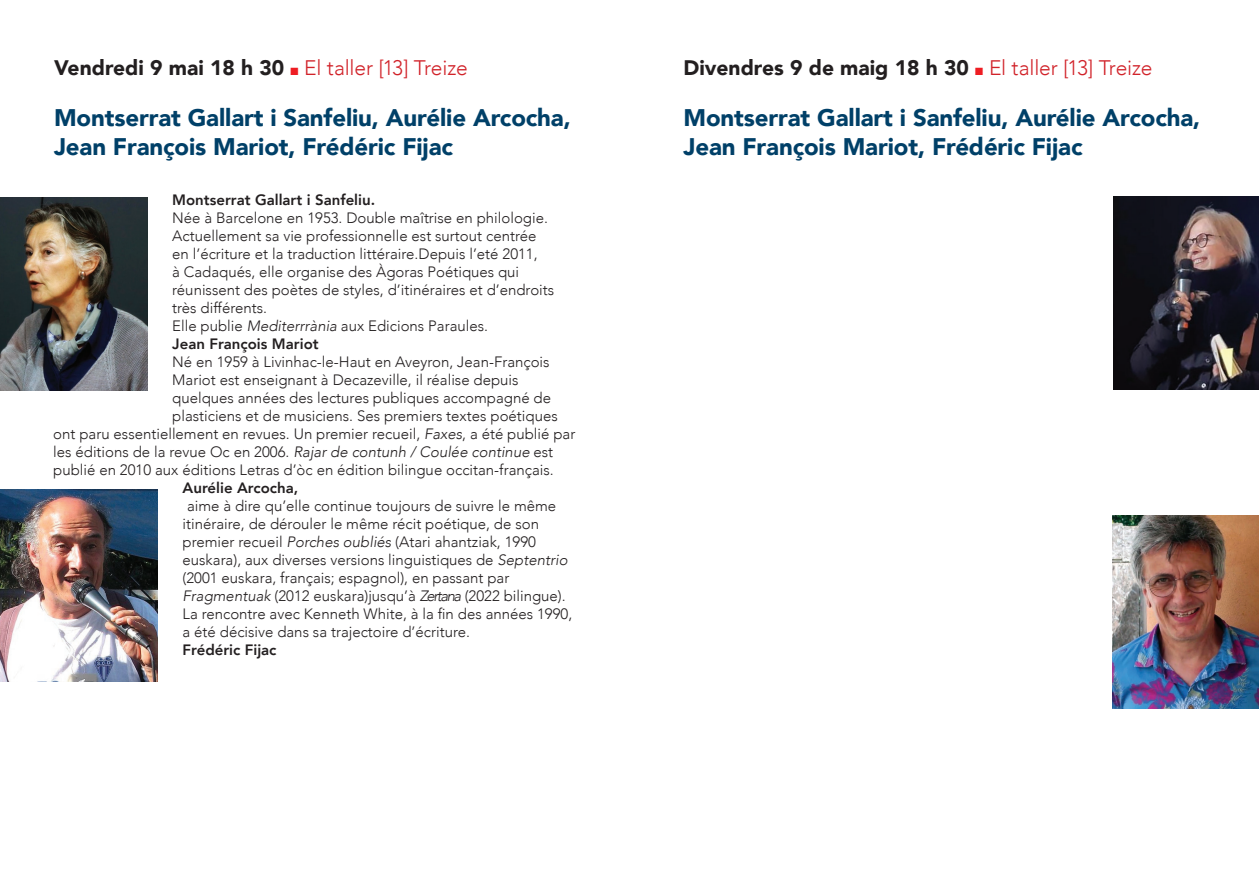
<style>
.page{position:relative;width:1259px;height:893px;background:#fff}
.page>*{position:absolute;margin:0;border:0;box-sizing:border-box;transform-origin:0 0}
.t1{font:900 24px/28.8px "Avenir";letter-spacing:-.005em;color:#004068}
.t2{font:900 21px "Avenir";color:#231f20}
.t3{font:300 21px "Avenir";letter-spacing:-.01em;color:#d1232a}
.t4{font:300 15px/18px "Avenir";color:#231f20}
.t5{font:800 15px "Avenir";color:#231f20}
.s1{font-weight:900;color:#231f20}
.s2{color:#ee1d23}
.s3{font-weight:300;color:#d1232a}
.s4{font-style:italic}
.s5{font-weight:800}
</style>
<div class="page">
<img style="left:0;top:197px;width:147px;height:193px">
<img style="left:1113px;top:197px;width:146px;height:192px">
<img style="left:0;top:489px;width:158px;height:193px">
<img style="left:1112px;top:516px;width:147px;height:192px">
<h2 class="t3" style="left:54px;top:55px;width:415px"><span class="s1">Vendredi 9 mai 18 h 30</span> <span class="s2">■</span> El taller [13] Treize</h2>
<h2 class="t2" style="left:683px;top:50px;width:470px">Divendres 9 de maig 18 h 30 <span class="s2">■</span> <span class="s3">El taller [13] Treize</span></h2>
<h1 class="t1" style="left:54px;top:103px;width:518px">Montserrat Gallart i Sanfeliu, Aurélie Arcocha,<br>Jean François Mariot, Frédéric Fijac</h1>
<p class="t5" style="left:172px;top:188px;width:204px">Montserrat Gallart i Sanfeliu.</p>
<p class="t4" style="left:172px;top:209px;width:383px">Née à Barcelone en 1953. Double maîtrise en philologie.<br>Actuellement sa vie professionnelle est surtout centrée en l’écriture et la traduction littéraire.Depuis l’eté 2011,<br>à Cadaqués, elle organise des Àgoras Poétiques qui réunissent des poètes de styles, d’itinéraires et d’endroits très différents.<br>Elle publie <span class="s4">Mediterrrània</span> aux Edicions Paraules.<br><span class="s5">Jean François Mariot</span></p>
<p class="t4" style="left:172px;top:353px;width:379px">Né en 1959 à Livinhac-le-Haut en Aveyron, Jean-François</p>
<p class="t4" style="left:172px;top:371px;width:348px">Mariot est enseignant à Decazeville, il réalise depuis</p>
<p class="t4" style="left:172px;top:389px;width:380px">quelques années des lectures publiques accompagné de</p>
<p class="t4" style="left:172px;top:407px;width:387px">plasticiens et de musiciens. Ses premiers textes poétiques</p>
<p class="t4" style="left:53px;top:425px;width:523px">ont paru essentiellement en revues. Un premier recueil, <span class="s4">Faxes</span>, a été publié par</p>
<p class="t4" style="left:53px;top:443px;width:501px">les éditions de la revue Oc en 2006. <span class="s4">Rajar de contunh / Coulée continue</span> est</p>
<p class="t4" style="left:53px;top:461px;width:502px">publié en 2010 aux éditions Letras d’òc en édition bilingue occitan-français.</p>
<p class="t5" style="left:183px;top:476px;width:117px">Aurélie Arcocha,</p>
<p class="t4" style="left:183px;top:497px;width:391px">aime à dire qu’elle continue toujours de suivre le même itinéraire, de dérouler le même récit poétique, de son premier recueil <span class="s4">Porches oubliés</span> (Atari ahantziak, 1990 euskara), aux diverses versions linguistiques de <span class="s4">Septentrio </span>(2001 euskara, français; espagnol), en passant par <span class="s4">Fragmentuak</span> (2012 euskara)jusqu’à <span class="s4">Zertana</span> (2022 bilingue).<br>La rencontre avec Kenneth White, à la fin des années 1990, a été décisive dans sa trajectoire d’écriture.</p>
<p class="t5" style="left:183px;top:638px;width:95px">Frédéric Fijac</p>
<h1 class="t1" style="left:683px;top:103px;width:518px">Montserrat Gallart i Sanfeliu, Aurélie Arcocha,<br>Jean François Mariot, Frédéric Fijac</h1>
</div>
